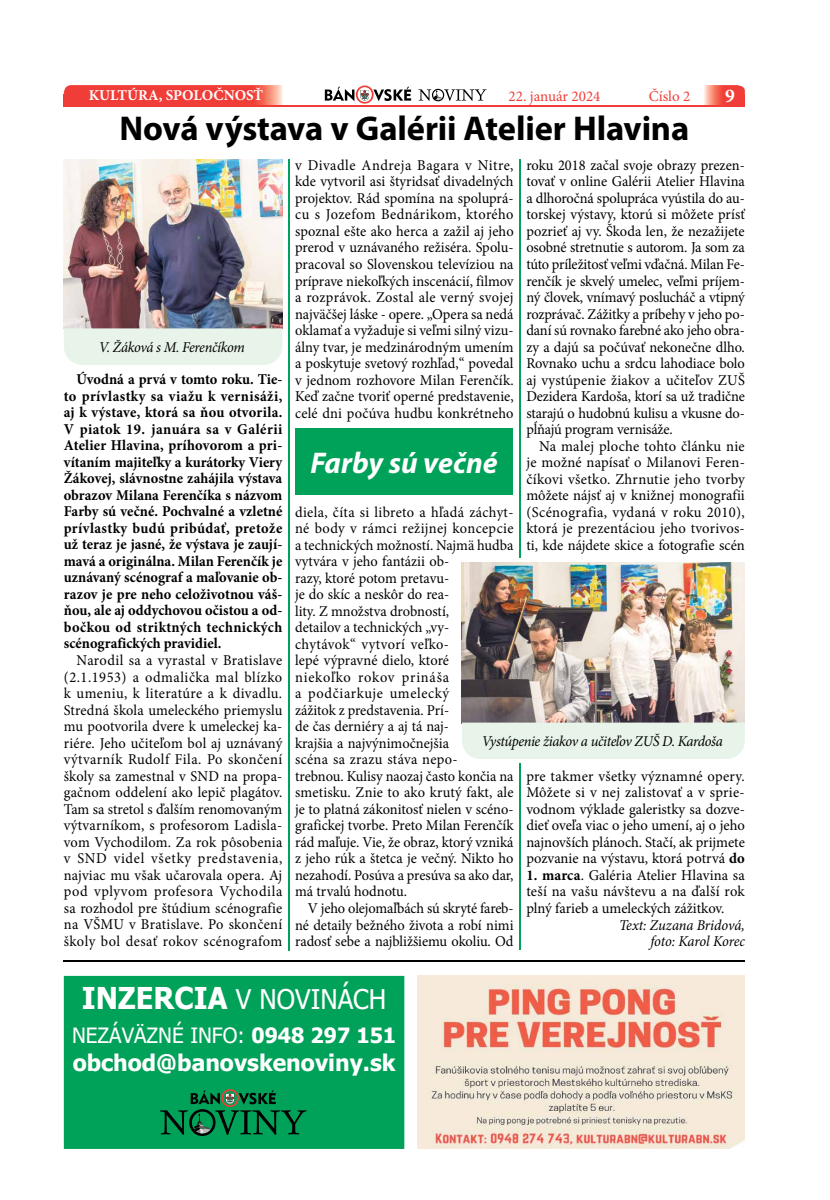
<style>
.page{position:relative;width:830px;height:1200px;background:#fff}
.page>*{position:absolute;margin:0;border:0;box-sizing:border-box;transform-origin:0 0}
.t1{font:700 34.5px "Myriad Pro";letter-spacing:-.005em;color:#000}
.t2{font:italic 700 30px "Myriad Pro";color:#fff}
.t3{font:27px "Tahoma";color:#fff;scale:.96 1}
.t4{font:700 22.8px "Tahoma";color:#fff}
.t5{font:21px "Tahoma";color:#fff}
.t6{font:700 19.5px "Minion Pro";color:#fff}
.t7{font:15px/16.5px "Minion Pro";color:#000;text-align:justify;scale:.96 1}
.t8{font:700 15px/16.5px "Minion Pro";letter-spacing:.01em;color:#000;text-align:justify;scale:.96 1}
.t9{font:15px/16.5px "Minion Pro";color:#000;text-align:justify}
.t10{font:italic 15px/16.5px "Minion Pro";letter-spacing:-.025em;color:#000;text-align:right;scale:.96 1}
.t11{font:15px "Minion Pro";color:#f13d37}
.t12{font:700 15px "Minion Pro";color:#fff}
.s1{font-weight:700}
.s2{font-weight:700;font-size:30px}
</style>
<div class="page">
<svg style="left:325px;top:85px;width:86px;height:19px"></svg>
<svg style="left:418px;top:89px;width:68px;height:12px"></svg>
<svg style="left:64px;top:85px;width:218px;height:20px;background:#f14841"></svg>
<svg style="left:704px;top:85px;width:40px;height:20px"></svg>
<hr style="left:74px;top:105px;width:658px;height:1px;background:#f13d37">
<div style="left:64px;top:94px;width:17px;height:12px;background:#f13d37"></div>
<div style="left:727px;top:94px;width:17px;height:12px;background:#f13d37"></div>
<hr style="left:64px;top:960px;width:680px;height:1px;background:#000">
<hr style="left:288px;top:159px;width:1px;height:790px;background:#00a158">
<hr style="left:519px;top:159px;width:1px;height:398px;background:#00a158">
<hr style="left:519px;top:763px;width:1px;height:186px;background:#00a158">
<img style="left:64px;top:159px;width:218px;height:169px">
<img style="left:461px;top:562px;width:283px;height:160px">
<div style="left:295px;top:428px;width:218px;height:66px;background:#00a158"></div>
<div style="left:64px;top:328px;width:218px;height:37px;background:#e8f4ea"></div>
<div style="left:461px;top:722px;width:283px;height:36px;background:#e8f4ea"></div>
<img style="left:417px;top:975px;width:327px;height:173px">
<div style="left:64px;top:975px;width:340px;height:173px;background:#00a158"></div>
<svg style="left:160px;top:1088px;width:146px;height:47px;background:#067e46"></svg>
<p class="t12" style="left:89px;top:85px;width:176px">KULTÚRA, SPOLOČNOSŤ</p>
<p class="t11" style="left:508px;top:86px;width:93px">22. január 2024</p>
<p class="t11" style="left:648px;top:86px;width:43px">Číslo 2</p>
<h3 class="t6" style="left:724px;top:82px;width:11px">9</h3>
<h1 class="t1" style="left:119px;top:106px;width:571px">Nová výstava v Galérii Atelier Hlavina</h1>
<p class="t10" style="left:99px;top:339px;width:153px">V. Žáková s M. Ferenčíkom</p>
<p class="t8" style="left:64px;top:371px;width:229px;text-indent:13px">Úvodná a prvá v tomto roku. Tie&shy;to prívlastky sa viažu k vernisáži, aj k výstave, ktorá sa ňou otvorila.<br>V piatok 19. januára sa v Galérii Atelier Hlavina, príhovorom a pri&shy;vítaním majiteľky a kurátorky Viery Žákovej, slávnostne zahájila výstava obrazov Milana Ferenčíka s názvom Farby sú večné. Pochvalné a vzletné prívlastky budú pribúdať, pretože už teraz je jasné, že výstava je zaují&shy;mavá a originálna. Milan Ferenčík je uznávaný scénograf a maľovanie ob&shy;razov je pre neho celoživotnou váš&shy;ňou, ale aj oddychovou očistou a od&shy;bočkou od striktných technických scénografických pravidiel.</p>
<p class="t7" style="left:64px;top:652px;width:229px;text-indent:13px">Narodil sa a vyrastal v Bratislave (2.1.1953) a odmalička mal blízko k umeniu, k literatúre a k divadlu.<br>Stredná škola umeleckého priemyslu mu pootvorila dvere k umeleckej ka&shy;riére. Jeho učiteľom bol aj uznávaný výtvarník Rudolf Fila. Po skončení školy sa zamestnal v SND na propa&shy;gačnom oddelení ako lepič plagátov.<br>Tam sa stretol s ďalším renomovaným výtvarníkom, s profesorom Ladisla&shy;vom Vychodilom. Za rok pôsobenia v SND videl všetky predstavenia, najviac mu však učarovala opera. Aj pod vplyvom profesora Vychodila sa rozhodol pre štúdium scénografie na VŠMU v Bratislave. Po skončení školy bol desať rokov scénografom</p>
<p class="t7" style="left:526px;top:157px;width:229px">roku 2018 začal svoje obrazy prezen&shy;tovať v online Galérii Atelier Hlavina a dlhoročná spolupráca vyústila do au&shy;torskej výstavy, ktorú si môžete prísť pozrieť aj vy. Škoda len, že nezažijete osobné stretnutie s autorom. Ja som za túto príležitosť veľmi vďačná. Milan Fe&shy;renčík je skvelý umelec, veľmi príjem&shy;ný človek, vnímavý poslucháč a vtipný rozprávač. Zážitky a príbehy v jeho po&shy;daní sú rovnako farebné ako jeho obra&shy;zy a dajú sa počúvať nekonečne dlho.<br>Rovnako uchu a srdcu lahodiace bolo aj vystúpenie žiakov a učiteľov ZUŠ Dezidera Kardoša, ktorí sa už tradične starajú o hudobnú kulisu a vkusne do&shy;pĺňajú program vernisáže.</p>
<p class="t9" style="left:526px;top:437px;width:220px;text-indent:13px">Na malej ploche tohto článku nie je možné napísať o Milanovi Feren&shy;číkovi všetko. Zhrnutie jeho tvorby môžete nájsť aj v knižnej monografii (Scénografia, vydaná v roku 2010), ktorá je prezentáciou jeho tvorivos&shy;ti, kde nájdete skice a fotografie scén</p>
<p class="t7" style="left:295px;top:157px;width:229px">v Divadle Andreja Bagara v Nitre, kde vytvoril asi štyridsať divadelných projektov. Rád spomína na spoluprá&shy;cu s Jozefom Bednárikom, ktorého spoznal ešte ako herca a zažil aj jeho prerod v uznávaného režiséra. Spolu&shy;pracoval so Slovenskou televíziou na príprave niekoľkých inscenácií, filmov a rozprávok. Zostal ale verný svojej najväčšej láske - opere. „Opera sa nedá oklamať a vyžaduje si veľmi silný vizu&shy;álny tvar, je medzinárodným umením a poskytuje svetový rozhľad,“ povedal v jednom rozhovore Milan Ferenčík.<br>Keď začne tvoriť operné predstavenie, celé dni počúva hudbu konkrétneho</p>
<h2 class="t2" style="left:310px;top:443px;width:189px">Farby sú večné</h2>
<p class="t7" style="left:295px;top:503px;width:229px;text-align:left">diela, číta si libreto a hľadá záchyt&shy;né body v rámci režijnej koncepcie a technických možností. Najmä hudba vytvára v jeho fantázii ob-<br>razy, ktoré potom pretavu-<br>je do skíc a neskôr do rea-<br>lity. Z množstva drobností,<br>detailov a technických „vy&shy;chytávok“ vytvorí veľko-<br>lepé výpravné dielo, ktoré<br>niekoľko rokov prináša<br>a podčiarkuje umelecký<br>zážitok z predstavenia. Prí-<br>de čas derniéry a aj tá naj-<br>krajšia a najvýnimočnejšia<br>scéna sa zrazu stáva nepo-<br>trebnou. Kulisy naozaj často končia na smetisku. Znie to ako krutý fakt, ale je to platná zákonitosť nielen v scéno&shy;grafickej tvorbe. Preto Milan Ferenčík rád maľuje. Vie, že obraz, ktorý vzniká z jeho rúk a štetca je večný. Nikto ho nezahodí. Posúva a presúva sa ako dar, má trvalú hodnotu.</p>
<p class="t7" style="left:295px;top:899px;width:229px;text-indent:13px">V jeho olejomaľbách sú skryté fareb&shy;né detaily bežného života a robí nimi radosť sebe a najbližšiemu okoliu. Od</p>
<p class="t10" style="left:481px;top:733px;width:252px">Vystúpenie žiakov a učiteľov ZUŠ D. Kardoša</p>
<p class="t9" style="left:526px;top:767px;width:220px">pre takmer všetky významné opery.<br>Môžete si v nej zalistovať a v sprie&shy;vodnom výklade galeristky sa dozve&shy;dieť oveľa viac o jeho umení, aj o jeho najnovších plánoch. Stačí, ak prijmete pozvanie na výstavu, ktorá potrvá <span class="s1">do</span></p>
<p class="t9" style="left:526px;top:866px;width:220px"><span class="s1">1. marca</span>. Galéria Atelier Hlavina sa teší na vašu návštevu a na ďalší rok plný farieb a umeleckých zážitkov.</p>
<p class="t10" style="left:618px;top:916px;width:132px">Text: Zuzana Bridová, foto: Karol Korec</p>
<h3 class="t3" style="left:82px;top:981px;width:318px"><span class="s2">INZERCIA</span> V NOVINÁCH</h3>
<h3 class="t5" style="left:72px;top:1021px;width:325px">NEZÁVÄZNÉ INFO: <span class="s1">0948 297 151</span></h3>
<h3 class="t4" style="left:73px;top:1045px;width:324px">obchod@banovskenoviny.sk</h3>
</div>
